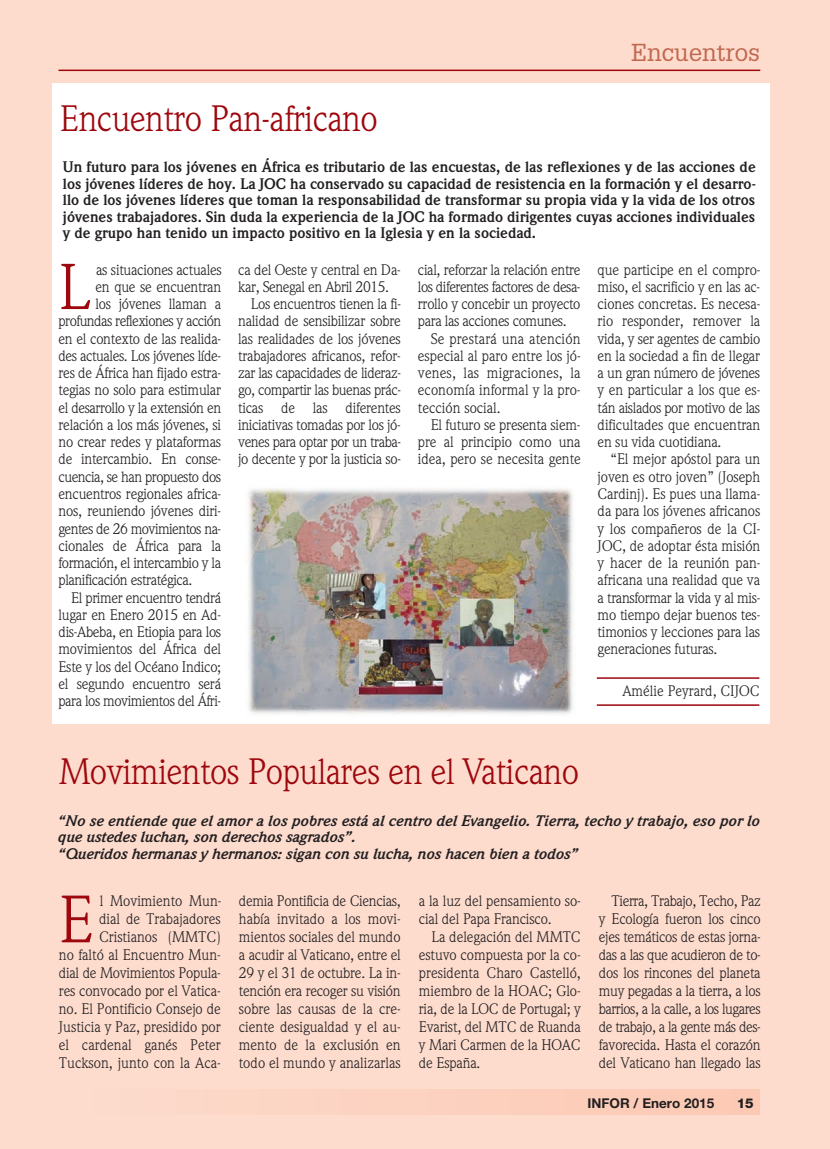
<style>
.page{position:relative;width:830px;height:1149px;background:#fff}
.page>*{position:absolute;margin:0;border:0;box-sizing:border-box;transform-origin:0 0}
.t1{font:65.55px "Weidemann Std";color:#9d070d}
.t2{font:63.45px "Weidemann Std";color:#9d070d}
.t3{font:36px "Weidemann Std";letter-spacing:-.015em;color:#9d070d}
.t4{font:24px "Glypha LT Std";color:#c26850}
.t5{font:15px/18px "Weidemann Std";letter-spacing:-.015em;color:#231f20;text-align:justify}
.t6{font:700 15px/16.5px "Weidemann Std";color:#231f20;text-align:justify}
.t7{font:italic 700 15px/16.5px "Weidemann Std";color:#231f20}
.t8{font:15px "Weidemann Std";letter-spacing:-.035em;color:#231f20}
.t9{font:15px "Weidemann Std";letter-spacing:.01em;color:#231f20}
.t10{font:700 13.5px "Helvetica Neue";color:#231f20}
.t11{font:800 13.5px "Helvetica Neue";color:#231f20}
</style>
<div class="page">
<div style="left:0;top:0;width:829px;height:1148px;background:#fddcce"></div>
<hr style="left:58px;top:70px;width:702px;height:1px;background:#9d070d">
<div style="left:58px;top:1089px;width:701px;height:25px;background:#fcd2c0"></div>
<div style="left:52px;top:83px;width:716px;height:640px;background:#fff"></div>
<img style="left:247px;top:488px;width:327px;height:227px">
<hr style="left:596px;top:677px;width:163px;height:1px;background:#9d070d">
<hr style="left:596px;top:704px;width:163px;height:1px;background:#9d070d">
<h3 class="t4" style="left:631px;top:39px;width:130px">Encuentros</h3>
<h3 class="t3" style="left:60px;top:105px;width:319px">Encuentro Pan-africano</h3>
<p class="t6" style="left:63px;top:160px;width:694px">Un futuro para los jóvenes en África es tributario de las encuestas, de las reflexiones y de las acciones de los jóvenes líderes de hoy. La JOC ha conservado su capacidad de resistencia en la formación y el desarro&shy;llo de los jóvenes líderes que toman la responsabilidad de transformar su propia vida y la vida de los otros jóvenes trabajadores. Sin duda la experiencia de la JOC ha formado dirigentes cuyas acciones individuales y de grupo han tenido un impacto positivo en la Iglesia y en la sociedad.</p>
<h2 class="t2" style="left:58px;top:264px;width:33px">L</h2>
<p class="t5" style="left:96px;top:261px;width:127px">as situaciones actuales</p>
<p class="t5" style="left:238px;top:261px;width:164px">ca del Oeste y central en Da-</p>
<p class="t5" style="left:238px;top:279px;width:152px">kar, Senegal en Abril 2015.</p>
<p class="t5" style="left:251px;top:296px;width:151px">Los encuentros tienen la fi-</p>
<p class="t5" style="left:238px;top:313px;width:164px">nalidad de sensibilizar sobre</p>
<p class="t5" style="left:238px;top:330px;width:164px">las realidades de los jóvenes</p>
<p class="t5" style="left:238px;top:348px;width:164px">trabajadores africanos, refor-</p>
<p class="t5" style="left:238px;top:365px;width:164px">zar las capacidades de lideraz-</p>
<p class="t5" style="left:238px;top:382px;width:164px">go, compartir las buenas prác-</p>
<p class="t5" style="left:238px;top:399px;width:164px">ticas de las diferentes</p>
<p class="t5" style="left:238px;top:417px;width:164px">iniciativas tomadas por los jó-</p>
<p class="t5" style="left:238px;top:434px;width:164px">venes para optar por un traba-</p>
<p class="t5" style="left:238px;top:451px;width:164px">jo decente y por la justicia so-</p>
<p class="t5" style="left:418px;top:261px;width:164px">cial, reforzar la relación entre</p>
<p class="t8" style="left:418px;top:281px;width:164px">los diferentes factores de desa-</p>
<p class="t5" style="left:418px;top:296px;width:164px">rrollo y concebir un proyecto</p>
<p class="t5" style="left:418px;top:313px;width:150px">para las acciones comunes.</p>
<p class="t9" style="left:430px;top:333px;width:151px">Se prestará una atención</p>
<p class="t5" style="left:418px;top:348px;width:164px">especial al paro entre los jó-</p>
<p class="t9" style="left:418px;top:367px;width:164px">venes, las migraciones, la</p>
<p class="t5" style="left:418px;top:382px;width:164px">economía informal y la pro-</p>
<p class="t5" style="left:418px;top:399px;width:84px">tección social.</p>
<p class="t5" style="left:430px;top:417px;width:151px">El futuro se presenta siem-</p>
<p class="t5" style="left:418px;top:434px;width:164px">pre al principio como una</p>
<p class="t5" style="left:418px;top:451px;width:164px">idea, pero se necesita gente</p>
<p class="t5" style="left:597px;top:262px;width:164px;line-height:17.2px">que participe en el compro&shy;miso, el sacrificio y en las ac&shy;ciones concretas. Es necesa&shy;rio responder, remover la vida, y ser agentes de cambio en la sociedad a fin de llegar a un gran número de jóvenes y en particular a los que es&shy;tán aislados por motivo de las dificultades que encuentran en su vida cuotidiana.</p>
<p class="t5" style="left:597px;top:452px;width:164px;line-height:17.2px;text-indent:13px">“El mejor apóstol para un joven es otro joven” (Joseph Cardinj). Es pues una llama&shy;da para los jóvenes africanos y los compañeros de la CI-JOC, de adoptar ésta misión y hacer de la reunión pan&shy;africana una realidad que va a transformar la vida y al mis&shy;mo tiempo dejar buenos tes&shy;timonios y lecciones para las generaciones futuras.</p>
<p class="t5" style="left:95px;top:279px;width:127px">en que se encuentran</p>
<p class="t5" style="left:95px;top:296px;width:127px">los jóvenes llaman a</p>
<p class="t8" style="left:58px;top:315px;width:164px">profundas reflexiones y acción</p>
<p class="t5" style="left:58px;top:330px;width:164px">en el contexto de las realida-</p>
<p class="t5" style="left:58px;top:348px;width:164px">des actuales. Los jóvenes líde-</p>
<p class="t5" style="left:58px;top:365px;width:164px">res de África han fijado estra-</p>
<p class="t5" style="left:58px;top:382px;width:164px">tegias no solo para estimular</p>
<p class="t5" style="left:58px;top:399px;width:164px">el desarrollo y la extensión en</p>
<p class="t5" style="left:58px;top:417px;width:164px">relación a los más jóvenes, si</p>
<p class="t5" style="left:58px;top:434px;width:164px">no crear redes y plataformas</p>
<p class="t5" style="left:58px;top:451px;width:164px">de intercambio. En conse-</p>
<p class="t8" style="left:58px;top:471px;width:164px">cuencia, se han propuesto dos</p>
<p class="t5" style="left:58px;top:486px;width:164px">encuentros regionales africa-</p>
<p class="t5" style="left:58px;top:503px;width:164px">nos, reuniendo jóvenes diri-</p>
<p class="t8" style="left:58px;top:522px;width:164px">gentes de 26 movimientos na-</p>
<p class="t5" style="left:58px;top:537px;width:164px">cionales de África para la</p>
<p class="t5" style="left:58px;top:555px;width:164px">formación, el intercambio y la</p>
<p class="t5" style="left:58px;top:572px;width:135px">planificación estratégica.</p>
<p class="t5" style="left:71px;top:589px;width:151px">El primer encuentro tendrá</p>
<p class="t5" style="left:58px;top:606px;width:164px">lugar en Enero 2015 en Ad-</p>
<p class="t5" style="left:58px;top:624px;width:164px">dis-Abeba, en Etiopia para los</p>
<p class="t5" style="left:58px;top:641px;width:164px">movimientos del África del</p>
<p class="t5" style="left:58px;top:658px;width:164px">Este y los del Océano Indico;</p>
<p class="t5" style="left:58px;top:675px;width:164px">el segundo encuentro será</p>
<p class="t5" style="left:58px;top:693px;width:164px">para los movimientos del Áfri-</p>
<p class="t5" style="left:622px;top:682px;width:138px">Amélie Peyrard, CIJOC</p>
<h3 class="t3" style="left:59px;top:758px;width:521px">Movimientos Populares en el Vaticano</h3>
<p class="t7" style="left:57px;top:813px;width:703px">“No se entiende que el amor a los pobres está al centro del Evangelio. Tierra, techo y trabajo, eso por lo que ustedes luchan, son derechos sagrados”.<br>“Queridos hermanas y hermanos: sigan con su lucha, nos hacen bien a todos”</p>
<p class="t5" style="left:59px;top:893px;width:164px;text-align:right">l Movimiento Mun-<br>dial de Trabajadores<br>Cristianos (MMTC)<br>no faltó al Encuentro Mun&shy;dial de Movimientos Popula&shy;res convocado por el Vatica&shy;no. El Pontificio Consejo de<br>Justicia y Paz, presidido por el cardenal ganés Peter<br>Tuckson, junto con la Aca-</p>
<p class="t5" style="left:239px;top:893px;width:163px">demia Pontificia de Ciencias, había invitado a los movi&shy;mientos sociales del mundo a acudir al Vaticano, entre el 29 y el 31 de octubre. La in&shy;tención era recoger su visión sobre las causas de la cre&shy;ciente desigualdad y el au&shy;mento de la exclusión en todo el mundo y analizarlas</p>
<p class="t5" style="left:418px;top:893px;width:163px">a la luz del pensamiento so&shy;cial del Papa Francisco.</p>
<h1 class="t1" style="left:59px;top:895px;width:37px">E</h1>
<p class="t5" style="left:418px;top:929px;width:163px;text-indent:13px">La delegación del MMTC estuvo compuesta por la co&shy;presidenta Charo Castelló, miembro de la HOAC; Glo&shy;ria, de la LOC de Portugal; y Evarist, del MTC de Ruanda y Mari Carmen de la HOAC de España.</p>
<p class="t5" style="left:598px;top:893px;width:163px;text-indent:13px">Tierra, Trabajo, Techo, Paz y Ecología fueron los cinco ejes temáticos de estas jorna&shy;das a las que acudieron de to&shy;dos los rincones del planeta muy pegadas a la tierra, a los barrios, a la calle, a los lugares de trabajo, a la gente más des&shy;favorecida. Hasta el corazón del Vaticano han llegado las</p>
<p class="t10" style="left:587px;top:1097px;width:128px">INFOR / Enero 2015</p>
<p class="t11" style="left:736px;top:1097px;width:19px">15</p>
</div>
